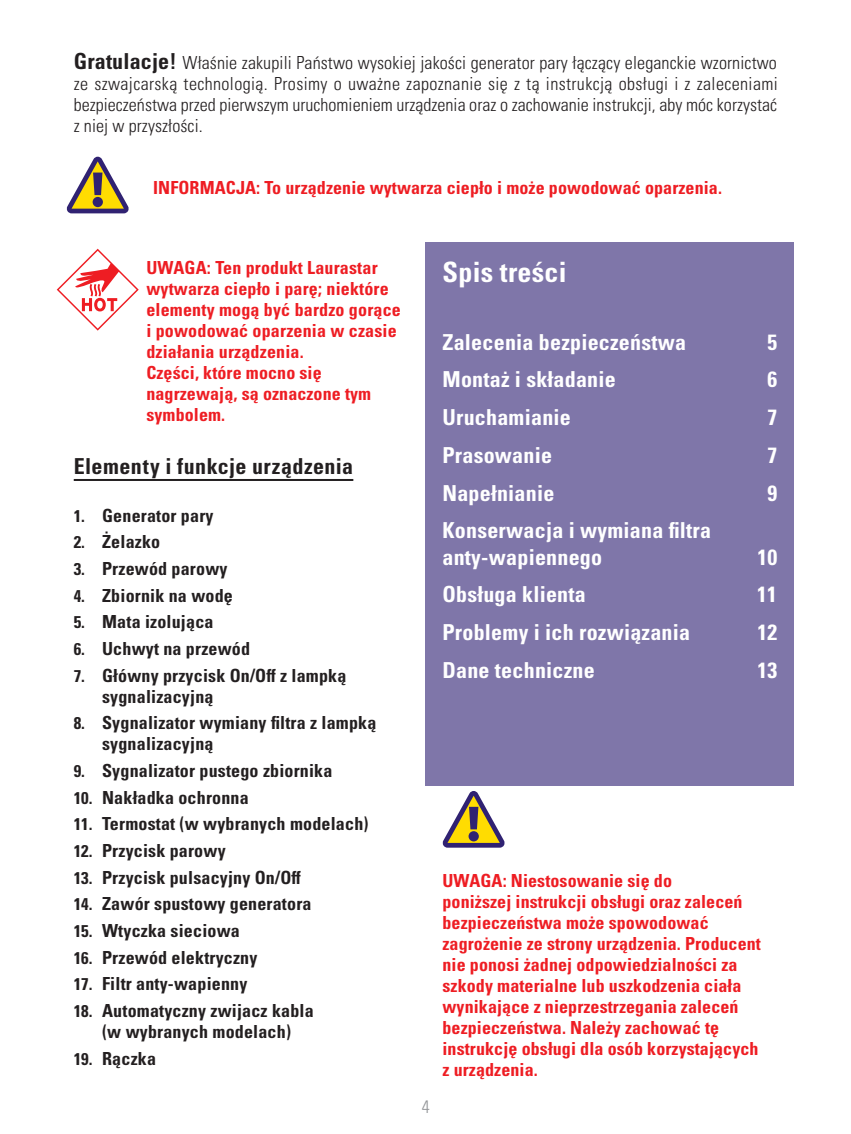
<style>
.page{position:relative;width:851px;height:1134px;background:#fff}
.page>*{position:absolute;margin:0;border:0;box-sizing:border-box;transform-origin:0 0}
.t1{font:28px "Univers LTCYR 67 Bold Cond";letter-spacing:.01em;color:#fff}
.t2{font:22px/26.4px "Univers LTCYR 67 Bold Cond";letter-spacing:.01em;color:#fff}
.Titre_souligné{font:22px "Univers LTCYR 67 Bold Cond";letter-spacing:.02em;color:#231f20}
.tekst-normal{font:18px/21px "Univers LTCYR 67 Bold Cond";letter-spacing:.005em;color:#ee1d23}
.t3{font:18px/21px "Univers LTCYR 67 Bold Cond";letter-spacing:.01em;color:#231f20}
.tekst-normal-2{font:18px/21px "Univers LTCYR 47 Light Cond";color:#231f20;text-align:justify}
.t4{font:18px "Univers LTCYR 47 Light Cond";color:#939598}
.s1{font-family:"Univers LTCYR 67 Bold Cond";font-size:22px}
.s2{font-family:"Univers LT Std";font-weight:700;font-stretch:condensed;font-size:17px}
</style>
<div class="page">
<div style="left:425px;top:242px;width:369px;height:544px;background:#7f76a9"></div>
<hr style="left:74px;top:479px;width:279px;height:2px;background:#231f20">
<svg style="left:442px;top:791px;width:62px;height:57px"></svg>
<svg style="left:67px;top:157px;width:62px;height:56px"></svg>
<svg style="left:57px;top:249px;width:82px;height:82px"></svg>
<p class="tekst-normal-2" style="left:74px;top:51px;width:705px"><span class="s1">Gratulacje!</span> Właśnie zakupili Państwo wysokiej jakości generator pary łączący eleganckie wzornictwo ze szwajcarską technologią. Prosimy o uważne zapoznanie się z tą instrukcją obsługi i z zaleceniami bezpieczeństwa przed pierwszym uruchomieniem urządzenia oraz o zachowanie instrukcji, aby móc korzystać z niej w przyszłości.</p>
<p class="tekst-normal" style="left:153px;top:176px;width:570px">INFORMACJA: To urządzenie wytwarza ciepło i może powodować oparzenia.</p>
<p class="tekst-normal" style="left:146px;top:257px;width:256px">UWAGA: Ten produkt Laurastar wytwarza ciepło i parę; niektóre elementy mogą być bardzo gorące i powodować oparzenia w czasie działania urządzenia.</p>
<p class="tekst-normal" style="left:146px;top:362px;width:226px">Części, które mocno się nagrzewają, są oznaczone tym symbolem.</p>
<p class="Titre_souligné" style="left:74px;top:453px;width:281px">Elementy i funkcje urządzenia</p>
<p class="t3" style="left:74px;top:504px;width:141px"><span class="s2">1.</span> Generator pary</p>
<p class="t3" style="left:74px;top:531px;width:88px"><span class="s2">2.</span> Żelazko</p>
<p class="t3" style="left:74px;top:558px;width:155px"><span class="s2">3.</span> Przewód parowy</p>
<p class="t3" style="left:74px;top:584px;width:161px"><span class="s2">4.</span> Zbiornik na wodę</p>
<p class="t3" style="left:74px;top:611px;width:141px"><span class="s2">5.</span> Mata izolująca</p>
<p class="t3" style="left:74px;top:638px;width:178px"><span class="s2">6.</span> Uchwyt na przewód</p>
<p class="t3" style="left:102px;top:664px;width:246px;text-indent:-28px"><span class="s2">7.</span> Główny przycisk On/Off z lampką sygnalizacyjną</p>
<p class="t3" style="left:102px;top:712px;width:276px;text-indent:-28px"><span class="s2">8.</span> Sygnalizator wymiany filtra z lampką sygnalizacyjną</p>
<p class="t3" style="left:74px;top:760px;width:260px"><span class="s2">9.</span> Sygnalizator pustego zbiornika</p>
<p class="t3" style="left:74px;top:786px;width:176px"><span class="s2">10.</span> Nakładka ochronna</p>
<p class="t3" style="left:74px;top:813px;width:296px"><span class="s2">11.</span> Termostat (w wybranych modelach)</p>
<p class="t3" style="left:74px;top:840px;width:153px"><span class="s2">12.</span> Przycisk parowy</p>
<p class="t3" style="left:74px;top:866px;width:228px"><span class="s2">13.</span> Przycisk pulsacyjny On/Off</p>
<p class="t3" style="left:74px;top:893px;width:239px"><span class="s2">14.</span> Zawór spustowy generatora</p>
<p class="t3" style="left:74px;top:920px;width:168px"><span class="s2">15.</span> Wtyczka sieciowa</p>
<p class="t3" style="left:74px;top:946px;width:185px"><span class="s2">16.</span> Przewód elektryczny</p>
<p class="t3" style="left:74px;top:973px;width:175px"><span class="s2">17.</span> Filtr anty-wapienny</p>
<p class="t3" style="left:74px;top:1000px;width:241px;text-align:center"><span class="s2">18.</span> Automatyczny zwijacz kabla (w wybranych modelach)</p>
<p class="t3" style="left:74px;top:1047px;width:84px"><span class="s2">19.</span> Rączka</p>
<p class="t1" style="left:442px;top:255px;width:126px">Spis treści</p>
<p class="t2" style="left:442px;top:328px;width:245px">Zalecenia bezpieczeństwa</p>
<p class="t2" style="left:767px;top:328px;width:11px">5</p>
<p class="t2" style="left:442px;top:366px;width:175px">Montaż i składanie</p>
<p class="t2" style="left:767px;top:366px;width:11px">6</p>
<p class="t2" style="left:442px;top:404px;width:130px">Uruchamianie</p>
<p class="t2" style="left:767px;top:404px;width:11px">7</p>
<p class="t2" style="left:442px;top:441px;width:111px">Prasowanie</p>
<p class="t2" style="left:767px;top:441px;width:11px">7</p>
<p class="t2" style="left:442px;top:479px;width:113px">Napełnianie</p>
<p class="t2" style="left:767px;top:479px;width:11px">9</p>
<p class="t2" style="left:442px;top:517px;width:270px">Konserwacja i wymiana filtra anty-wapiennego</p>
<p class="t2" style="left:757px;top:543px;width:21px">10</p>
<p class="t2" style="left:442px;top:581px;width:145px">Obsługa klienta</p>
<p class="t2" style="left:757px;top:581px;width:21px">11</p>
<p class="t2" style="left:442px;top:619px;width:249px">Problemy i ich rozwiązania</p>
<p class="t2" style="left:757px;top:619px;width:21px">12</p>
<p class="t2" style="left:442px;top:656px;width:154px">Dane techniczne</p>
<p class="t2" style="left:757px;top:656px;width:21px">13</p>
<p class="t4" style="left:421px;top:1094px;width:9px">4</p>
<p class="tekst-normal" style="left:442px;top:870px;width:320px">UWAGA: Niestosowanie się do<br>poniższej instrukcji obsługi oraz zaleceń bezpieczeństwa może spowodować zagrożenie ze strony urządzenia. Producent nie ponosi żadnej odpowiedzialności za szkody materialne lub uszkodzenia ciała wynikające z nieprzestrzegania zaleceń bezpieczeństwa. Należy zachować tę instrukcję obsługi dla osób korzystających z urządzenia.</p>
</div>
